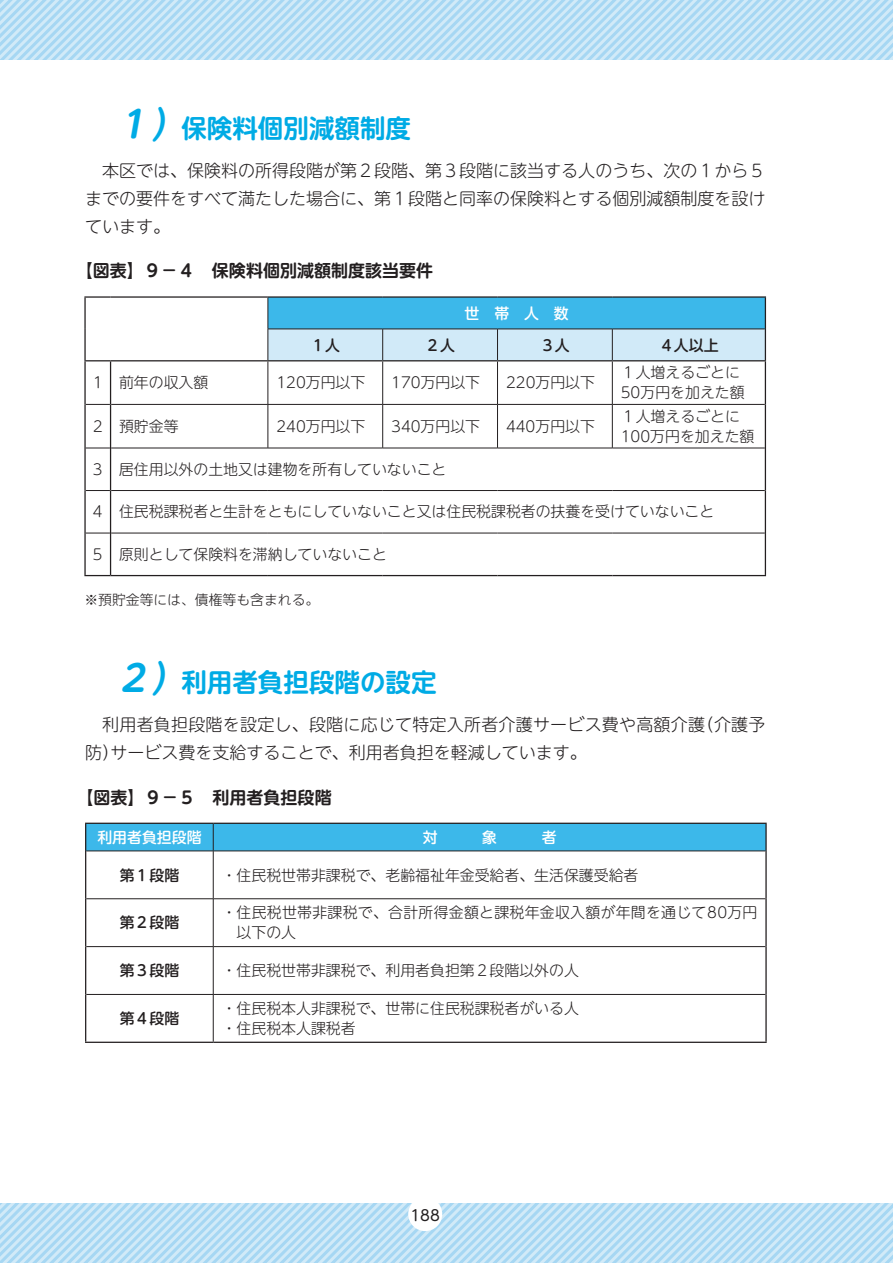
<style>
.page{position:relative;width:893px;height:1263px;background:#fff}
.page>*{position:absolute;margin:0;border:0;box-sizing:border-box;transform-origin:0 0}
.t1{font:700 25.5px "UD Shin M Go Pr 6 N De";color:#00abe5}
.t2{font:300 16.95px/27.6px "UD Shin M Go Pr 6 N";color:#231f20;text-align:justify}
.t3{font:700 16.95px "UD Shin M Go Pr 6 N De";color:#231f20}
.t4{font:300 14.85px/20.2px "UD Shin M Go Pr 6 N";color:#231f20}
.t5{font:300 14.85px/20.2px "UD Shin M Go Pr 6 N";letter-spacing:.02em;color:#231f20}
.t6{font:500 14.85px "UD Shin M Go Pr 6 N";color:#231f20}
.t7{font:500 14.85px "UD Shin M Go Pr 6 N";color:#fff}
.t8{font:14.85px "UD Shin M Go Pr 6 N";color:#231f20}
.t9{font:300 13.8px "UD Shin Go NT Pr 6 N";color:#231f20}
.s1{font-style:italic;font-size:36.15px}
</style>
<div class="page">
<svg style="left:0;top:1203px;width:893px;height:60px;background:#bbe0f5"></svg>
<svg style="left:0;top:0;width:893px;height:60px;background:#bbe0f5"></svg>
<div style="left:408px;top:1197px;width:34px;height:34px;background:#fff;border-radius:50%"></div>
<div style="left:268px;top:297px;width:497px;height:32px;background:#3cb8ea"></div>
<div style="left:269px;top:330px;width:496px;height:30px;background:#d1eaf8"></div>
<hr style="left:765px;top:361px;width:1px;height:43px;background:#231f20">
<hr style="left:765px;top:404px;width:1px;height:44px;background:#231f20">
<hr style="left:765px;top:448px;width:1px;height:42px;background:#231f20">
<hr style="left:765px;top:490px;width:1px;height:43px;background:#231f20">
<hr style="left:765px;top:533px;width:1px;height:42px;background:#231f20">
<hr style="left:111px;top:575px;width:157px;height:1px;background:#231f20">
<hr style="left:268px;top:575px;width:115px;height:1px;background:#231f20">
<hr style="left:383px;top:575px;width:114px;height:1px;background:#231f20">
<hr style="left:497px;top:575px;width:115px;height:1px;background:#231f20">
<hr style="left:612px;top:575px;width:154px;height:1px;background:#231f20">
<hr style="left:268px;top:329px;width:115px;height:1px;background:#231f20">
<hr style="left:383px;top:329px;width:114px;height:1px;background:#231f20">
<hr style="left:382px;top:329px;width:1px;height:31px;background:#231f20">
<hr style="left:497px;top:329px;width:115px;height:1px;background:#231f20">
<hr style="left:497px;top:329px;width:1px;height:31px;background:#231f20">
<hr style="left:612px;top:329px;width:153px;height:1px;background:#231f20">
<hr style="left:612px;top:329px;width:1px;height:31px;background:#231f20">
<hr style="left:268px;top:361px;width:1px;height:43px;background:#231f20">
<hr style="left:382px;top:361px;width:1px;height:43px;background:#231f20">
<hr style="left:497px;top:361px;width:1px;height:43px;background:#231f20">
<hr style="left:612px;top:361px;width:1px;height:43px;background:#231f20">
<svg style="left:86px;top:404px;width:24px;height:1px"></svg>
<hr style="left:111px;top:404px;width:157px;height:1px;background:#231f20">
<hr style="left:268px;top:404px;width:115px;height:1px;background:#231f20">
<hr style="left:268px;top:405px;width:1px;height:43px;background:#231f20">
<hr style="left:383px;top:404px;width:114px;height:1px;background:#231f20">
<hr style="left:382px;top:405px;width:1px;height:43px;background:#231f20">
<hr style="left:497px;top:404px;width:115px;height:1px;background:#231f20">
<hr style="left:497px;top:405px;width:1px;height:43px;background:#231f20">
<hr style="left:612px;top:404px;width:153px;height:1px;background:#231f20">
<hr style="left:612px;top:405px;width:1px;height:43px;background:#231f20">
<svg style="left:86px;top:448px;width:24px;height:1px"></svg>
<hr style="left:111px;top:448px;width:157px;height:1px;background:#231f20">
<hr style="left:268px;top:448px;width:115px;height:1px;background:#231f20">
<hr style="left:383px;top:448px;width:114px;height:1px;background:#231f20">
<hr style="left:497px;top:448px;width:115px;height:1px;background:#231f20">
<hr style="left:612px;top:448px;width:153px;height:1px;background:#231f20">
<svg style="left:86px;top:490px;width:24px;height:1px"></svg>
<hr style="left:111px;top:490px;width:157px;height:1px;background:#231f20">
<hr style="left:268px;top:490px;width:115px;height:1px;background:#231f20">
<hr style="left:383px;top:490px;width:114px;height:1px;background:#231f20">
<hr style="left:497px;top:490px;width:115px;height:1px;background:#231f20">
<hr style="left:612px;top:490px;width:153px;height:1px;background:#231f20">
<svg style="left:86px;top:533px;width:24px;height:1px"></svg>
<hr style="left:111px;top:533px;width:157px;height:1px;background:#231f20">
<hr style="left:268px;top:533px;width:115px;height:1px;background:#231f20">
<hr style="left:383px;top:533px;width:114px;height:1px;background:#231f20">
<hr style="left:497px;top:533px;width:115px;height:1px;background:#231f20">
<hr style="left:612px;top:533px;width:153px;height:1px;background:#231f20">
<hr style="left:268px;top:298px;width:1px;height:31px;background:#231f20">
<hr style="left:268px;top:329px;width:1px;height:31px;background:#231f20">
<hr style="left:268px;top:296px;width:115px;height:2px;background:#231f20">
<hr style="left:383px;top:296px;width:114px;height:2px;background:#231f20">
<hr style="left:497px;top:296px;width:115px;height:2px;background:#231f20">
<hr style="left:612px;top:296px;width:154px;height:2px;background:#231f20">
<hr style="left:765px;top:298px;width:1px;height:31px;background:#231f20">
<hr style="left:765px;top:329px;width:1px;height:31px;background:#231f20">
<svg style="left:84px;top:360px;width:27px;height:1px"></svg>
<hr style="left:111px;top:360px;width:157px;height:1px;background:#231f20">
<hr style="left:268px;top:360px;width:115px;height:1px;background:#231f20">
<hr style="left:383px;top:360px;width:114px;height:1px;background:#231f20">
<hr style="left:497px;top:360px;width:115px;height:1px;background:#231f20">
<hr style="left:612px;top:360px;width:154px;height:1px;background:#231f20">
<hr style="left:84px;top:296px;width:27px;height:2px;background:#231f20">
<hr style="left:84px;top:298px;width:2px;height:31px;background:#231f20">
<hr style="left:111px;top:296px;width:157px;height:2px;background:#231f20">
<hr style="left:84px;top:329px;width:2px;height:31px;background:#231f20">
<hr style="left:84px;top:361px;width:2px;height:43px;background:#231f20">
<hr style="left:110px;top:361px;width:1px;height:43px;background:#231f20">
<hr style="left:84px;top:404px;width:2px;height:44px;background:#231f20">
<hr style="left:110px;top:404px;width:1px;height:44px;background:#231f20">
<hr style="left:84px;top:448px;width:2px;height:42px;background:#231f20">
<hr style="left:110px;top:448px;width:1px;height:42px;background:#231f20">
<hr style="left:84px;top:490px;width:2px;height:43px;background:#231f20">
<hr style="left:110px;top:490px;width:1px;height:43px;background:#231f20">
<hr style="left:84px;top:533px;width:2px;height:42px;background:#231f20">
<hr style="left:110px;top:533px;width:1px;height:42px;background:#231f20">
<svg style="left:84px;top:575px;width:27px;height:1px"></svg>
<hr style="left:213px;top:823px;width:554px;height:1px;background:#231f20">
<hr style="left:765px;top:824px;width:2px;height:27px;background:#231f20">
<hr style="left:85px;top:851px;width:1px;height:48px;background:#231f20">
<hr style="left:765px;top:851px;width:2px;height:48px;background:#231f20">
<hr style="left:85px;top:899px;width:1px;height:47px;background:#231f20">
<hr style="left:765px;top:899px;width:2px;height:47px;background:#231f20">
<hr style="left:85px;top:946px;width:1px;height:48px;background:#231f20">
<hr style="left:765px;top:946px;width:2px;height:48px;background:#231f20">
<hr style="left:85px;top:994px;width:1px;height:48px;background:#231f20">
<hr style="left:765px;top:994px;width:2px;height:48px;background:#231f20">
<hr style="left:85px;top:1042px;width:128px;height:1px;background:#231f20">
<hr style="left:213px;top:1042px;width:554px;height:1px;background:#231f20">
<svg style="left:85px;top:823px;width:681px;height:28px;background:#3aafde"></svg>
<hr style="left:86px;top:851px;width:127px;height:1px;background:#231f20">
<hr style="left:213px;top:851px;width:552px;height:1px;background:#231f20">
<hr style="left:213px;top:851px;width:1px;height:47px;background:#231f20">
<hr style="left:86px;top:898px;width:127px;height:1px;background:#231f20">
<hr style="left:213px;top:898px;width:552px;height:1px;background:#231f20">
<hr style="left:213px;top:899px;width:1px;height:47px;background:#231f20">
<hr style="left:86px;top:946px;width:127px;height:1px;background:#231f20">
<hr style="left:213px;top:946px;width:552px;height:1px;background:#231f20">
<hr style="left:213px;top:947px;width:1px;height:47px;background:#231f20">
<hr style="left:86px;top:994px;width:127px;height:1px;background:#231f20">
<hr style="left:213px;top:994px;width:552px;height:1px;background:#231f20">
<hr style="left:213px;top:995px;width:1px;height:47px;background:#231f20">
<h1 class="t1" style="left:115px;top:107px;width:298px"><span class="s1">１）</span>保険料個別減額制度</h1>
<p class="t2" style="left:85px;top:156px;width:682px">　本区では、保険料の所得段階が第２段階、第３段階に該当する人のうち、次の１から５までの要件をすべて満たした場合に、第１段階と同率の保険料とする個別減額制度を設けています。</p>
<p class="t3" style="left:76px;top:256px;width:359px">【図表】９－４　保険料個別減額制度該当要件</p>
<p class="t7" style="left:465px;top:300px;width:106px">世　帯　人　数</p>
<p class="t6" style="left:310px;top:332px;width:31px">１人</p>
<p class="t6" style="left:425px;top:332px;width:31px">２人</p>
<p class="t6" style="left:540px;top:332px;width:31px">３人</p>
<p class="t6" style="left:659px;top:332px;width:61px">４人以上</p>
<p class="t4" style="left:90px;top:372px;width:119px">１ 前年の収入額</p>
<p class="t4" style="left:276px;top:372px;width:90px">120万円以下</p>
<p class="t4" style="left:391px;top:372px;width:90px">170万円以下</p>
<p class="t4" style="left:506px;top:372px;width:90px">220万円以下</p>
<p class="t4" style="left:621px;top:362px;width:125px">１人増えるごとに<br>50万円を加えた額</p>
<p class="t4" style="left:90px;top:415px;width:90px">２ 預貯金等</p>
<p class="t4" style="left:276px;top:415px;width:90px">240万円以下</p>
<p class="t4" style="left:391px;top:415px;width:90px">340万円以下</p>
<p class="t4" style="left:506px;top:415px;width:90px">440万円以下</p>
<p class="t4" style="left:621px;top:405px;width:135px">１人増えるごとに<br>100万円を加えた額</p>
<p class="t4" style="left:90px;top:458px;width:358px">３ 居住用以外の土地又は建物を所有していないこと</p>
<p class="t4" style="left:90px;top:501px;width:625px">４ 住民税課税者と生計をともにしていないこと又は住民税課税者の扶養を受けていないこと</p>
<p class="t4" style="left:90px;top:543px;width:298px">５ 原則として保険料を滞納していないこと</p>
<p class="t9" style="left:84px;top:589px;width:236px">※預貯金等には、債権等も含まれる。</p>
<h1 class="t1" style="left:115px;top:660px;width:324px"><span class="s1">２）</span>利用者負担段階の設定</h1>
<p class="t2" style="left:85px;top:710px;width:682px">　利用者負担段階を設定し、段階に応じて特定入所者介護サービス費や高額介護（介護予防）サービス費を支給することで、利用者負担を軽減しています。</p>
<p class="t3" style="left:77px;top:783px;width:257px">【図表】９－５　利用者負担段階</p>
<p class="t7" style="left:97px;top:825px;width:106px">利用者負担段階</p>
<p class="t6" style="left:120px;top:862px;width:61px">第１段階</p>
<p class="t4" style="left:222px;top:864px;width:418px">・住民税世帯非課税で、老齢福祉年金受給者、生活保護受給者</p>
<p class="t6" style="left:120px;top:910px;width:61px">第２段階</p>
<p class="t5" style="left:237px;top:902px;width:522px;text-indent:-15px">・住民税世帯非課税で、合計所得金額と課税年金収入額が年間を通じて80万円以下の人</p>
<p class="t6" style="left:120px;top:958px;width:61px">第３段階</p>
<p class="t4" style="left:222px;top:959px;width:359px">・住民税世帯非課税で、利用者負担第２段階以外の人</p>
<p class="t6" style="left:120px;top:1006px;width:61px">第４段階</p>
<p class="t4" style="left:222px;top:997px;width:359px">・住民税本人非課税で、世帯に住民税課税者がいる人・住民税本人課税者</p>
<p class="t8" style="left:410px;top:1203px;width:31px">188</p>
</div>
